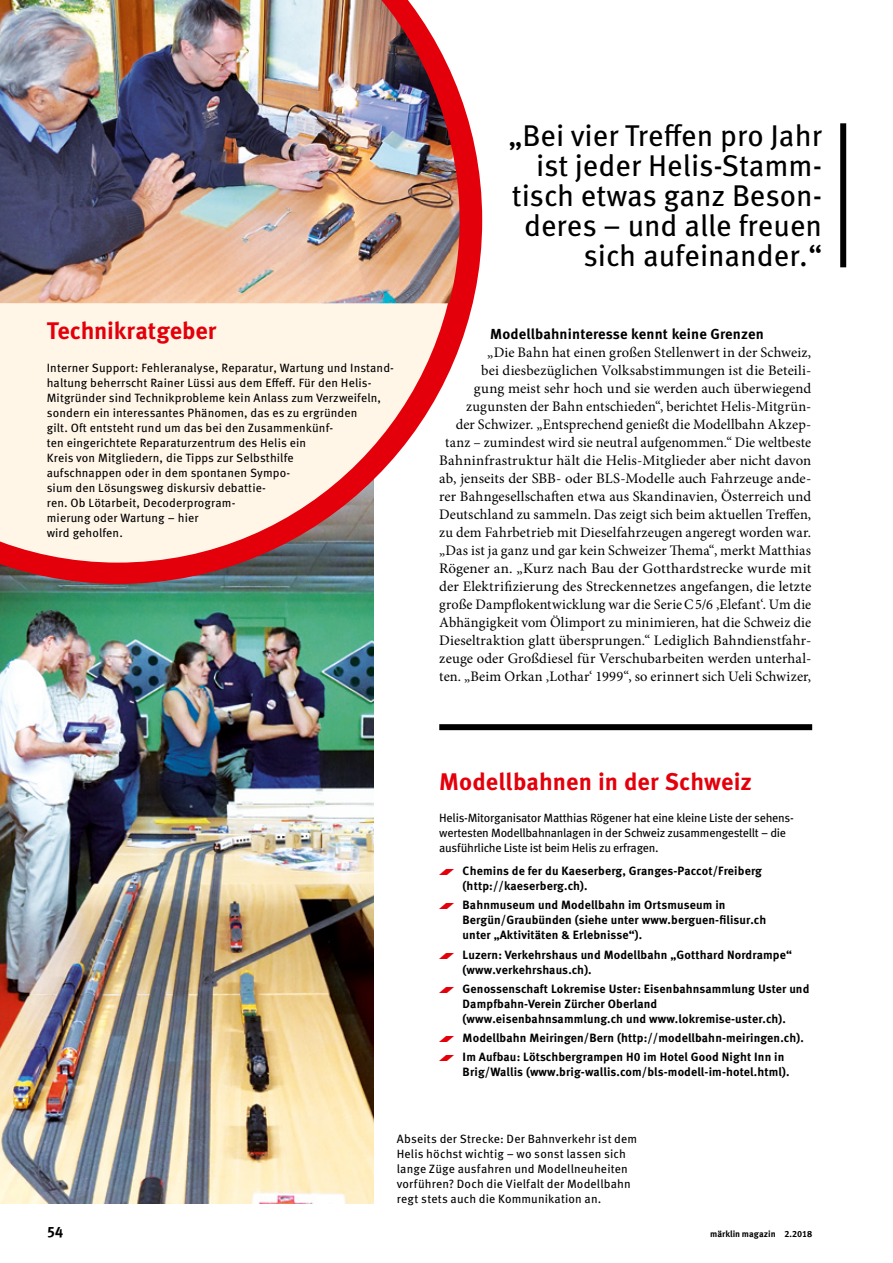
<style>
.page{position:relative;width:893px;height:1263px;background:#fff}
.page>*{position:absolute;margin:0;border:0;box-sizing:border-box;transform-origin:0 0}
.t1{font:30px/30px "Meta OT";color:#000;text-align:right}
.t2{font:700 24px "Meta OT";color:#e3000b}
.t3{font:700 15px "Meta OT";color:#000}
.t4{font:14.55px/18px "Minion Pro";letter-spacing:.01em;color:#000;text-align:right}
.t5{font:700 14.55px "Meta OT";letter-spacing:.01em;color:#000}
.t6{font:12px/15px "Meta OT";letter-spacing:.01em;color:#000}
.t7{font:700 12px/15px "Meta OT";letter-spacing:.01em;color:#000}
.t8{font:12px/15px "Meta OT";letter-spacing:-.02em;color:#000}
.t9{font:700 9px "Meta OT";color:#000}
.s1{font-family:"Maerklin Aufzaehlung";font-weight:400;font-size:20.25px;color:#e3000b}
</style>
<div class="page">
<img style="left:0;top:584px;width:374px;height:619px">
<svg style="left:0;top:98px;width:482px;height:486px;background:#f1d1c9"></svg>
<img style="left:0;top:0;width:461px;height:303px">
<div style="left:439px;top:724px;width:373px;height:6px;background:#000"></div>
<div style="left:840px;top:123px;width:6px;height:144px;background:#000"></div>
<h2 class="t2" style="left:47px;top:316px;width:171px">Technikratgeber</h2>
<p class="t6" style="left:47px;top:361px;width:349px">Interner Support: Fehleranalyse, Reparatur, Wartung und Instand&shy;haltung beherrscht Rainer Lüssi aus dem Effeff. Für den Helis-Mitgründer sind Technikprobleme kein Anlass zum Verzweifeln, sondern ein interessantes Phänomen, das es zu ergründen<br>gilt. Oft entsteht rund um das bei den Zusammenkünf-<br>ten eingerichtete Reparaturzentrum des Helis ein<br>Kreis von Mitgliedern, die Tipps zur Selbsthilfe<br>aufschnappen oder in dem spontanen Sympo-<br>sium den Lösungsweg diskursiv debattie-<br>ren. Ob Lötarbeit, Decoderprogram-<br>mierung oder Wartung – hier<br>wird geholfen.</p>
<h1 class="t1" style="left:508px;top:121px;width:315px">„Bei vier Treffen pro Jahr ist jeder Helis-Stamm&shy;tisch etwas ganz Beson&shy;deres – und alle freuen sich aufeinander.“</h1>
<p class="t5" style="left:490px;top:325px;width:275px">Modellbahninteresse kennt keine Grenzen</p>
<p class="t4" style="left:439px;top:344px;width:374px">„Die Bahn hat einen großen Stellenwert in der Schweiz,<br>bei diesbezüglichen Volksabstimmungen ist die Beteili-<br>gung meist sehr hoch und sie werden auch überwiegend zugunsten der Bahn entschieden“, berichtet Helis-Mitgrün-<br>der Schwizer. „Entsprechend genießt die Modellbahn Akzep&shy;tanz – zumindest wird sie neutral aufgenommen.“ Die weltbeste Bahninfrastruktur hält die Helis-Mitglieder aber nicht davon ab, jenseits der SBB- oder BLS-Modelle auch Fahrzeuge ande&shy;rer Bahngesellschaften etwa aus Skandinavien, Österreich und Deutschland zu sammeln. Das zeigt sich beim aktuellen Treffen, zu dem Fahrbetrieb mit Dieselfahrzeugen angeregt worden war. „Das ist ja ganz und gar kein Schweizer Thema“, merkt Matthias Rögener an. „Kurz nach Bau der Gotthardstrecke wurde mit der Elektrifizierung des Streckennetzes angefangen, die letzte große Dampflokentwicklung war die SerieC5/6 ‚Elefant‘. Um die Abhängigkeit vom Ölimport zu minimieren, hat die Schweiz die Dieseltraktion glatt übersprungen.“ Lediglich Bahndienstfahr&shy;zeuge oder Großdiesel für Verschubarbeiten werden unterhal&shy;ten. „Beim Orkan ‚Lothar‘ 1999“, so erinnert sich Ueli Schwizer,</p>
<h2 class="t2" style="left:439px;top:766px;width:314px">Modellbahnen in der Schweiz</h2>
<p class="t8" style="left:439px;top:810px;width:356px">Helis-Mitorganisator Matthias Rögener hat eine kleine Liste der sehens&shy;wertesten Modellbahnanlagen in der Schweiz zusammengestellt – die ausführliche Liste ist beim Helis zu erfragen.</p>
<p class="t7" style="left:463px;top:864px;width:301px;text-indent:-23px"><span class="s1">•</span> Chemins de fer du Kaeserberg, Granges-Paccot/Freiberg (http://kaeserberg.ch).</p>
<p class="t7" style="left:463px;top:898px;width:305px;text-indent:-23px"><span class="s1">•</span> Bahnmuseum und Modellbahn im Ortsmuseum in<br>Bergün/Graubünden (siehe unter www.berguen-filisur.ch unter „Aktivitäten &amp; Erlebnisse“).</p>
<p class="t7" style="left:463px;top:947px;width:331px;text-indent:-23px"><span class="s1">•</span> Luzern: Verkehrshaus und Modellbahn „Gotthard Nordrampe“ (www.verkehrshaus.ch).</p>
<p class="t7" style="left:463px;top:981px;width:348px;text-indent:-23px"><span class="s1">•</span> Genossenschaft Lokremise Uster: Eisenbahnsammlung Uster und<br>Dampfbahn-Verein Zürcher Oberland (www.eisenbahnsammlung.ch und www.lokremise-uster.ch).</p>
<p class="t7" style="left:439px;top:1031px;width:366px"><span class="s1">•</span> Modellbahn Meiringen/Bern (http://modellbahn-meiringen.ch).</p>
<p class="t7" style="left:463px;top:1050px;width:328px;text-indent:-23px"><span class="s1">•</span> Im Aufbau: Lötschbergrampen H0 im Hotel Good Night Inn in<br>Brig/Wallis (www.brig-wallis.com/bls-modell-im-hotel.html).</p>
<p class="t6" style="left:397px;top:1132px;width:242px">Abseits der Strecke: Der Bahnverkehr ist dem Helis höchst wichtig – wo sonst lassen sich lange Züge ausfahren und Modellneuheiten vorführen? Doch die Vielfalt der Modellbahn regt stets auch die Kommunikation an.</p>
<p class="t3" style="left:47px;top:1222px;width:18px">54</p>
<p class="t9" style="left:710px;top:1228px;width:104px">märklin magazin 2.2018</p>
</div>
